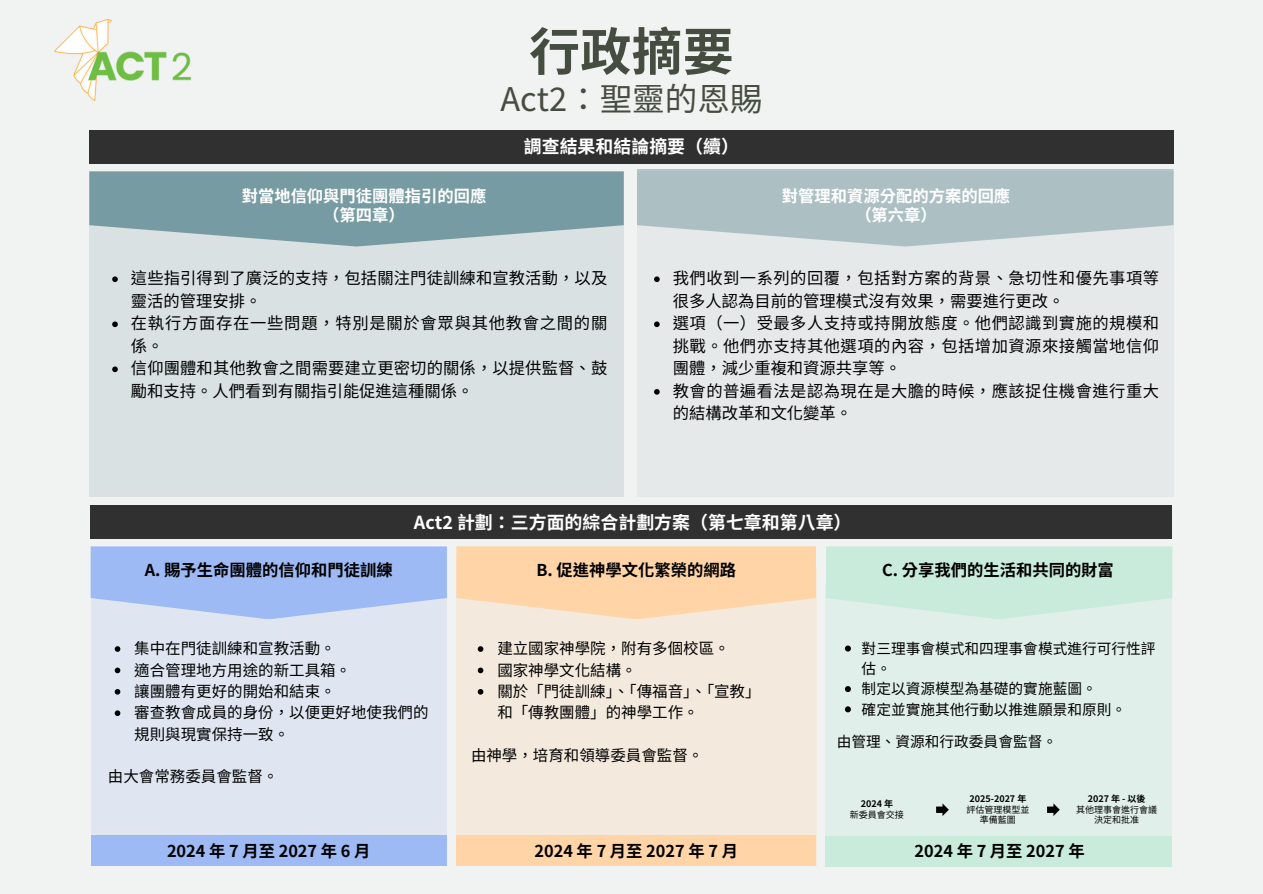
<style>
.page{position:relative;width:1263px;height:894px;background:#fff}
.page>*{position:absolute;margin:0;border:0;box-sizing:border-box;transform-origin:0 0}
.t1{font:700 51.15px "Noto Sans TC";color:#454d40}
.t2{font:32.55px "Noto Sans TC";color:#454d40}
.t3{font:700 18px "Noto Sans TC";color:#fff}
.t4{font:16.35px/22.5px "Noto Sans TC";letter-spacing:.005em;color:#000}
.t5{font:16.35px/22.5px "Noto Sans TC";letter-spacing:.03em;color:#000}
.t6{font:700 16.35px "Noto Sans TC";color:#000}
.t7{font:700 16.35px/19.6px "Noto Sans TC";color:#fff;text-align:center}
.t8{font:16.35px/22.5px "Noto Sans TC";letter-spacing:.045em;color:#000}
.t9{font:700 16.35px "Noto Sans TC";letter-spacing:.115em;color:#000}
.t10{font:15.45px/21.3px "Noto Sans TC";color:#000}
.t11{font:14.7px/20.2px "Noto Sans TC";color:#000}
.t12{font:9px/10.5px "Noto Sans TC";color:#000;text-align:center}
.t13{font:700 9px "Noto Sans TC";color:#000}
</style>
<div class="page">
<div style="left:0;top:0;width:1263px;height:893px;background:#f1f2f2"></div>
<img style="left:54px;top:19px;width:138px;height:83px">
<div style="left:637px;top:171px;width:537px;height:326px;background:#e5e9ea"></div>
<svg style="left:637px;top:169px;width:537px;height:77px;background:#b3c5c9"></svg>
<div style="left:89px;top:171px;width:535px;height:326px;background:#d9e1e2"></div>
<svg style="left:89px;top:171px;width:535px;height:75px;background:#84a5ab"></svg>
<div style="left:89px;top:130px;width:1085px;height:34px;background:#303030"></div>
<div style="left:91px;top:505px;width:1081px;height:33px;background:#303030"></div>
<div style="left:91px;top:595px;width:355px;height:270px;background:#dfe6f2"></div>
<svg style="left:91px;top:546px;width:356px;height:73px;background:#a6c0f3"></svg>
<div style="left:456px;top:567px;width:360px;height:298px;background:#f4e9dd"></div>
<svg style="left:456px;top:546px;width:360px;height:73px;background:#fdd7af"></svg>
<div style="left:826px;top:583px;width:346px;height:282px;background:#e0efe9"></div>
<svg style="left:826px;top:546px;width:346px;height:73px;background:#cbebdd"></svg>
<div style="left:91px;top:835px;width:356px;height:30px;background:#9dbaf4"></div>
<div style="left:456px;top:835px;width:360px;height:30px;background:#ffd4a7"></div>
<svg style="left:936px;top:803px;width:13px;height:12px"></svg>
<svg style="left:1047px;top:803px;width:13px;height:12px"></svg>
<div style="left:826px;top:835px;width:346px;height:31px;background:#c8ebdc"></div>
<svg style="left:654px;top:276px;width:6px;height:6px"></svg>
<svg style="left:654px;top:321px;width:6px;height:6px"></svg>
<svg style="left:654px;top:389px;width:6px;height:5px"></svg>
<svg style="left:112px;top:276px;width:6px;height:6px"></svg>
<svg style="left:112px;top:321px;width:6px;height:6px"></svg>
<svg style="left:112px;top:366px;width:6px;height:6px"></svg>
<svg style="left:478px;top:646px;width:5px;height:5px"></svg>
<svg style="left:478px;top:667px;width:5px;height:6px"></svg>
<svg style="left:478px;top:689px;width:5px;height:5px"></svg>
<svg style="left:115px;top:646px;width:5px;height:5px"></svg>
<svg style="left:115px;top:667px;width:5px;height:6px"></svg>
<svg style="left:115px;top:689px;width:5px;height:5px"></svg>
<svg style="left:115px;top:710px;width:5px;height:5px"></svg>
<svg style="left:845px;top:645px;width:6px;height:6px"></svg>
<svg style="left:845px;top:686px;width:6px;height:6px"></svg>
<svg style="left:845px;top:706px;width:6px;height:6px"></svg>
<p class="t1" style="left:529px;top:11px;width:206px">行政摘要</p>
<p class="t2" style="left:500px;top:73px;width:263px">Act2：聖靈的恩賜</p>
<h3 class="t3" style="left:524px;top:132px;width:217px">調查結果和結論摘要（續）</h3>
<h6 class="t7" style="left:242px;top:185px;width:246px">對當地信仰與門徒團體指引的回應（第四章）</h6>
<h3 class="t7" style="left:782px;top:185px;width:230px">對管理和資源分配的方案的回應（第六章）</h3>
<p class="t4" style="left:131px;top:266px;width:478px">這些指引得到了廣泛的支持，包括關注門徒訓練和宣教活動，以及靈活的管理安排。</p>
<p class="t8" style="left:131px;top:311px;width:478px">在執行方面存在一些問題，特別是關於會眾與其他教會之間的關係。</p>
<p class="t4" style="left:131px;top:356px;width:477px">信仰團體和其他教會之間需要建立更密切的關係，以提供監督、鼓勵和支持。人們看到有關指引能促進這種關係。</p>
<h2 class="t5" style="left:673px;top:266px;width:488px">我們收到一系列的回覆，包括對方案的背景、急切性和優先事項等很多人認為目前的管理模式沒有效果，需要進行更改。</h2>
<h4 class="t4" style="left:673px;top:311px;width:488px;text-align:justify">選項（一）受最多人支持或持開放態度。他們認識到實施的規模和挑戰。他們亦支持其他選項的內容，包括增加資源來接觸當地信仰團體，減少重複和資源共享等。</h4>
<h3 class="t5" style="left:673px;top:378px;width:486px">教會的普遍看法是認為現在是大膽的時候，應該捉住機會進行重大的結構改革和文化變革。</h3>
<p class="t3" style="left:414px;top:508px;width:439px">Act2 計劃：三方面的綜合計劃方案（第七章和第八章）</p>
<p class="t6" style="left:145px;top:557px;width:249px">A. 賜予生命團體的信仰和門徒訓練</p>
<p class="t6" style="left:536px;top:557px;width:201px">B. 促進神學文化繁榮的網路</p>
<h6 class="t6" style="left:882px;top:557px;width:233px">C. 分享我們的生活和共同的財富</h6>
<h3 class="t10" style="left:134px;top:636px;width:203px">集中在門徒訓練和宣教活動。</h3>
<h3 class="t10" style="left:134px;top:658px;width:218px">適合管理地方用途的新工具箱。</h3>
<p class="t10" style="left:134px;top:679px;width:203px">讓團體有更好的開始和結束。</p>
<p class="t10" style="left:134px;top:700px;width:296px">審查教會成員的身份，以便更好地使我們的規則與現實保持一致。</p>
<p class="t10" style="left:108px;top:764px;width:172px">由大會常務委員會監督。</p>
<h3 class="t10" style="left:497px;top:636px;width:234px">建立國家神學院，附有多個校區。</h3>
<p class="t10" style="left:497px;top:658px;width:141px">國家神學文化結構。</p>
<p class="t10" style="left:497px;top:679px;width:265px">關於「門徒訓練」、「傳福音」、「宣教」和「傳教團體」的神學工作。</p>
<p class="t10" style="left:471px;top:743px;width:234px">由神學，培育和領導委員會監督。</p>
<h6 class="t11" style="left:862px;top:637px;width:295px">對三理事會模式和四理事會模式進行可行性評估。</h6>
<p class="t11" style="left:862px;top:677px;width:237px">制定以資源模型為基礎的實施藍圖。</p>
<p class="t11" style="left:862px;top:697px;width:266px">確定並實施其他行動以推進願景和原則。</p>
<p class="t11" style="left:837px;top:730px;width:222px">由管理、資源和行政委員會監督。</p>
<h4 class="t13" style="left:861px;top:796px;width:34px">2024 年</h4>
<h3 class="t12" style="left:850px;top:808px;width:56px">新委員會交接</h3>
<p class="t13" style="left:969px;top:791px;width:58px">2025-2027 年</p>
<p class="t12" style="left:966px;top:803px;width:65px">評估管理模型並準備藍圖</p>
<p class="t13" style="left:1088px;top:791px;width:59px">2027 年 - 以後</p>
<h1 class="t12" style="left:1076px;top:803px;width:83px">其他理事會進行會議決定和批准</h1>
<p class="t9" style="left:167px;top:837px;width:202px">2024年7月至 2027年6月</p>
<p class="t9" style="left:534px;top:838px;width:202px">2024年7月至 2027年7月</p>
<p class="t6" style="left:914px;top:838px;width:172px">2024 年 7 月至 2027 年</p>
</div>
